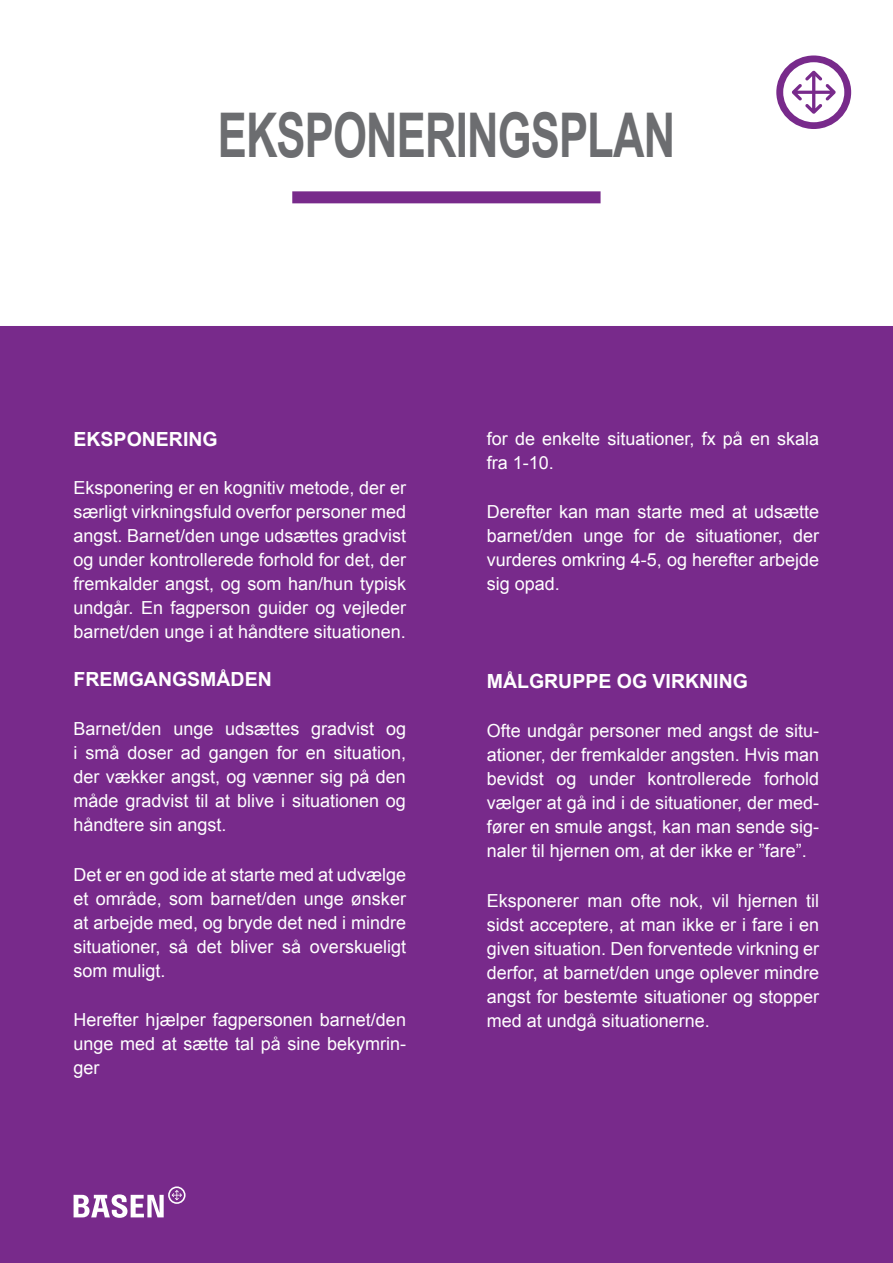
<style>
.page{position:relative;width:893px;height:1263px;background:#fff}
.page>*{position:absolute;margin:0;border:0;box-sizing:border-box;transform-origin:0 0}
.t1{font:700 61.65px "Arial";letter-spacing:-.02em;color:#6c6d70;scale:.71 1}
.t2{font:700 19.5px "Arial";color:#fff}
.t3{font:18px/24px "Arial";color:#fff;text-align:justify}
</style>
<div class="page">
<div style="left:0;top:326px;width:893px;height:937px;background:#782a8b"></div>
<svg style="left:74px;top:1186px;width:112px;height:32px"></svg>
<div style="left:292px;top:191px;width:309px;height:12px;background:#782a8b"></div>
<svg style="left:776px;top:55px;width:75px;height:74px"></svg>
<p class="t1" style="left:218px;top:95px;width:646px">EKSPONERINGSPLAN</p>
<p class="t2" style="left:74px;top:426px;width:146px">EKSPONERING</p>
<p class="t3" style="left:74px;top:476px;width:334px">Eksponering er en kognitiv metode, der er særligt virkningsfuld overfor personer med angst. Barnet/den unge udsættes gradvist og under kontrollerede forhold for det, der fremkalder angst, og som han/hun typisk undgår. En fagperson guider og vejleder barnet/den unge i at håndtere situationen.</p>
<p class="t2" style="left:74px;top:666px;width:200px">FREMGANGSMÅDEN</p>
<p class="t3" style="left:74px;top:717px;width:334px">Barnet/den unge udsættes gradvist og i små doser ad gangen for en situation, der vækker angst, og vænner sig på den måde gradvist til at blive i situationen og håndtere sin angst.</p>
<p class="t3" style="left:74px;top:863px;width:334px">Det er en god ide at starte med at udvælge et område, som barnet/den unge ønsker at arbejde med, og bryde det ned i mindre situationer, så det bliver så overskueligt som muligt.</p>
<p class="t3" style="left:74px;top:1008px;width:334px">Herefter hjælper fagpersonen barnet/den unge med at sætte tal på sine bekymrin&shy;ger</p>
<p class="t3" style="left:487px;top:427px;width:334px">for de enkelte situationer, fx på en skala fra 1-10.</p>
<p class="t3" style="left:487px;top:500px;width:334px">Derefter kan man starte med at udsætte barnet/den unge for de situationer, der vurderes omkring 4-5, og herefter arbejde sig opad.</p>
<p class="t2" style="left:487px;top:668px;width:263px">MÅLGRUPPE OG VIRKNING</p>
<p class="t3" style="left:487px;top:719px;width:334px">Ofte undgår personer med angst de situ&shy;ationer, der fremkalder angsten. Hvis man bevidst og under kontrollerede forhold vælger at gå ind i de situationer, der med&shy;fører en smule angst, kan man sende sig&shy;naler til hjernen om, at der ikke er ”fare”.</p>
<p class="t3" style="left:487px;top:889px;width:334px">Eksponerer man ofte nok, vil hjernen til sidst acceptere, at man ikke er i fare i en given situation. Den forventede virkning er derfor, at barnet/den unge oplever mindre angst for bestemte situationer og stopper med at undgå situationerne.</p>
</div>
